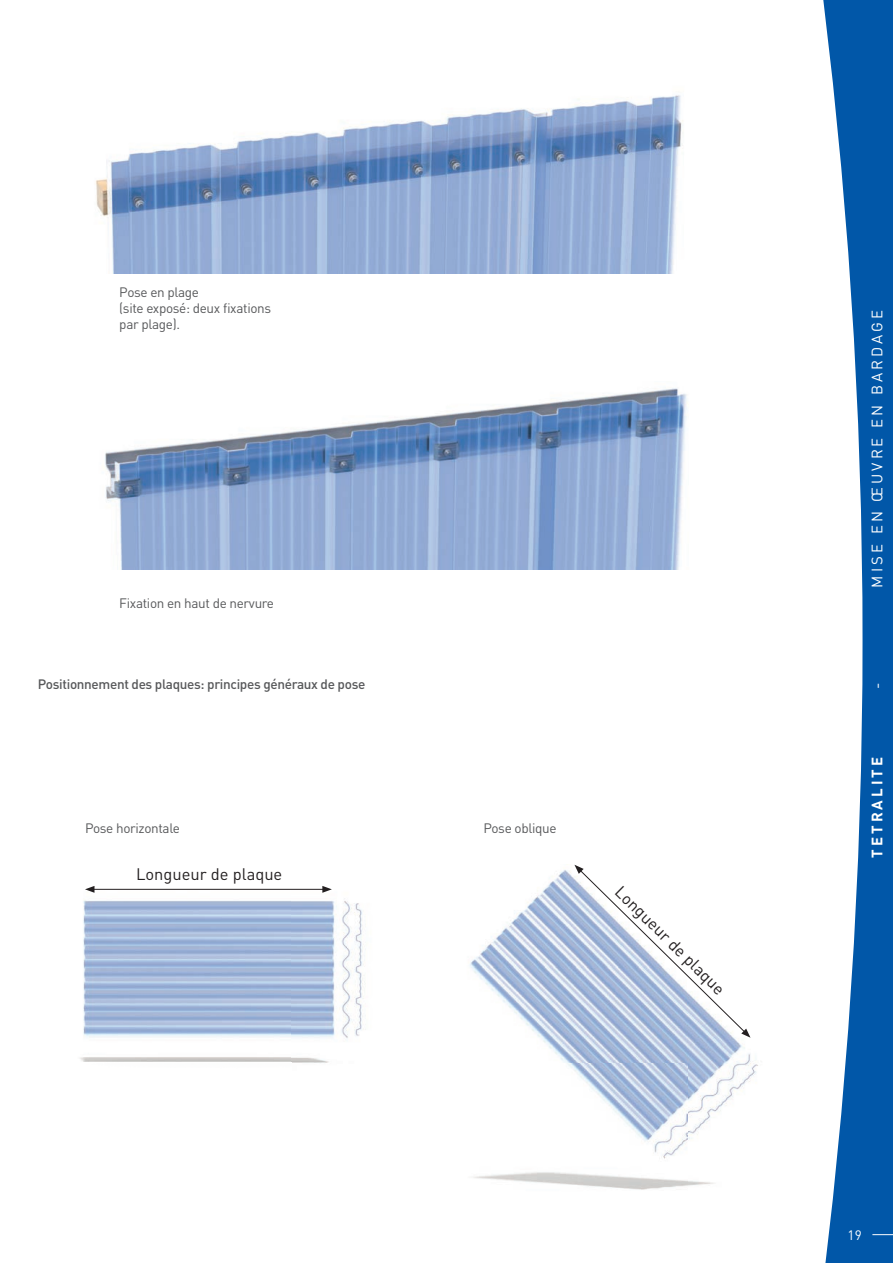
<style>
.page{position:relative;width:893px;height:1263px;background:#fff}
.page>*{position:absolute;margin:0;border:0;box-sizing:border-box;transform-origin:0 0}
.t1{font:16.5px "DIN";color:#231f20}
.t2{font:15px "DIN";letter-spacing:.2em;color:#fff}
.t3{font:700 15px "DIN";letter-spacing:.2em;color:#fff}
.t4{font:13.5px/16.2px "DIN";letter-spacing:-.025em;color:#57585a}
.t5{font:500 13.5px "DIN";letter-spacing:-.025em;color:#57585a}
.t6{font:13.5px "DIN";color:#fff}
</style>
<div class="page">
<svg style="left:823px;top:0;width:69px;height:1262px;fill:#0157a8"></svg>
<svg style="left:872px;top:1233px;width:20px;height:1px"></svg>
<img style="left:95px;top:95px;width:588px;height:178px">
<img style="left:105px;top:388px;width:582px;height:181px">
<img style="left:80px;top:886px;width:285px;height:177px">
<img style="left:470px;top:870px;width:288px;height:320px">
<hr style="left:92px;top:888px;width:232px;height:1px;background:#231f20">
<svg style="left:85px;top:886px;width:9px;height:6px"></svg>
<svg style="left:322px;top:886px;width:10px;height:6px"></svg>
<svg style="left:574px;top:864px;width:176px;height:173px"></svg>
<p class="t4" style="left:119px;top:285px;width:153px">Pose en plage<br>(site exposé: deux fixations par plage).</p>
<p class="t4" style="left:119px;top:596px;width:156px">Fixation en haut de nervure</p>
<p class="t5" style="left:38px;top:679px;width:329px">Positionnement des plaques: principes généraux de pose</p>
<p class="t4" style="left:85px;top:821px;width:96px">Pose horizontale</p>
<p class="t4" style="left:483px;top:821px;width:75px">Pose oblique</p>
<p class="t1" style="left:136px;top:866px;width:148px">Longueur de plaque</p>
<p class="t1" style="left:622px;top:883px;width:148px;rotate:44deg">Longueur de plaque</p>
<p class="t2" style="left:870px;top:587px;width:279px;rotate:-90deg">MISE EN ŒUVRE EN BARDAGE</p>
<p class="t2" style="left:870px;top:689px;width:8px;rotate:-90deg">-</p>
<p class="t3" style="left:868px;top:857px;width:102px;rotate:-90deg">TETRALITE</p>
<p class="t6" style="left:847px;top:1228px;width:16px">19</p>
</div>
